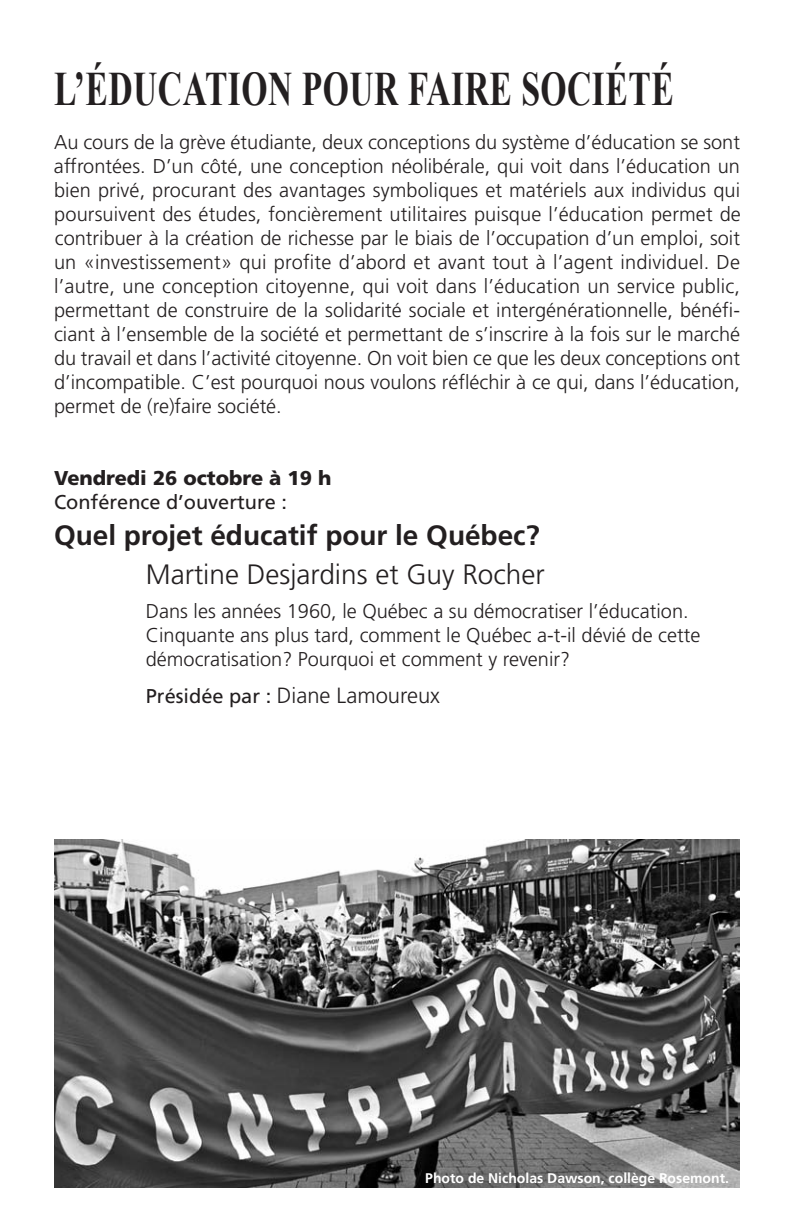
<style>
.page{position:relative;width:792px;height:1224px;background:#fff}
.page>*{position:absolute;margin:0;border:0;box-sizing:border-box;transform-origin:0 0}
.t1{font:700 48px "Times New Roman";letter-spacing:.015em;color:#231f20;scale:.7 1}
.t2{font:700 28px "Frutiger";color:#231f20}
.t3{font:300 28px "Frutiger";color:#231f20}
.t4{font:300 22px "Frutiger";color:#231f20}
.t5{font:300 20px/24px "Frutiger";color:#231f20;text-align:justify}
.t6{font:20px "Frutiger";color:#231f20}
.t7{font:900 20px "Frutiger";color:#231f20}
.t8{font:700 14px "Frutiger";color:#fff}
.s1{font-weight:400;font-size:20px}
</style>
<div class="page">
<img style="left:54px;top:840px;width:685px;height:348px">
<h1 class="t1" style="left:54px;top:62px;width:887px">L’ÉDUCATION POUR FAIRE SOCIÉTÉ</h1>
<p class="t5" style="left:54px;top:131px;width:688px">Au cours de la grève étudiante, deux conceptions du système d’éducation se sont affrontées. D’un côté, une conception néolibérale, qui voit dans l’éducation un bien privé, procurant des avantages symboliques et matériels aux individus qui poursuivent des études, foncièrement utilitaires puisque l’éducation permet de contribuer à la création de richesse par le biais de l’occupation d’un emploi, soit un «investissement» qui profite d’abord et avant tout à l’agent individuel. De l’autre, une conception citoyenne, qui voit dans l’éducation un service public, permettant de construire de la solidarité sociale et intergénérationnelle, bénéfi&shy;ciant à l’ensemble de la société et permettant de s’inscrire à la fois sur le marché du travail et dans l’activité citoyenne. On voit bien ce que les deux conceptions ont d’incompatible. C’est pourquoi nous voulons réfléchir à ce qui, dans l’éducation, permet de (re)faire société.</p>
<p class="t7" style="left:54px;top:470px;width:279px">Vendredi 26 octobre à 19 h</p>
<p class="t6" style="left:54px;top:494px;width:235px">Conférence d’ouverture :</p>
<h2 class="t2" style="left:54px;top:524px;width:487px">Quel projet éducatif pour le Québec?</h2>
<h2 class="t3" style="left:146px;top:563px;width:400px">Martine Desjardins et Guy Rocher</h2>
<p class="t5" style="left:146px;top:600px;width:556px;text-align:left">Dans les années 1960, le Québec a su démocratiser l’éducation.<br>Cinquante ans plus tard, comment le Québec a-t-il dévié de cette démocratisation? Pourquoi et comment y revenir?</p>
<p class="t4" style="left:146px;top:687px;width:296px"><span class="s1">Présidée par :</span> Diane Lamoureux</p>
<p class="t8" style="left:425px;top:1172px;width:305px">Photo de Nicholas Dawson, collège Rosemont.</p>
</div>
